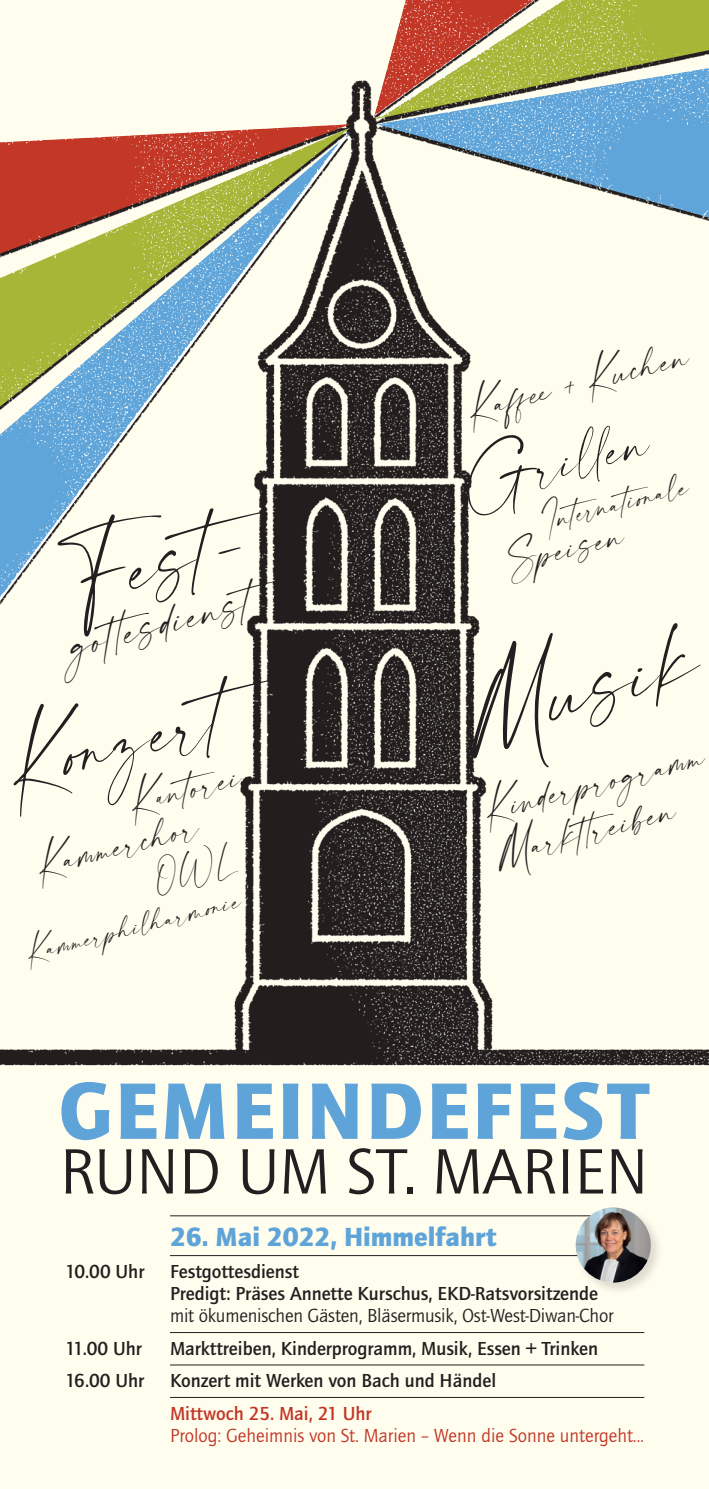
<style>
.page{position:relative;width:709px;height:1489px;background:#fff}
.page>*{position:absolute;margin:0;border:0;box-sizing:border-box;transform-origin:0 0}
.t1{font:900 82.75px "Quay Itc T";letter-spacing:.04em;color:#5fa4d9}
.t2{font:73.75px "modernline Personal Use";color:#231f20}
.t3{font:69.75px "modernline Personal Use";color:#231f20}
.t4{font:66.25px "Quay Itc T";color:#231f20}
.t5{font:66px "modernline Personal Use";color:#231f20}
.t6{font:46.5px "modernline Personal Use";color:#231f20}
.t7{font:37.75px "modernline Personal Use";color:#231f20}
.t8{font:31px/38.2px "modernline Personal Use";color:#231f20}
.t9{font:900 27.25px "Quay Itc T";color:#5fa4d9}
.t10{font:25.75px "modernline Personal Use";color:#231f20}
.t11{font:23.5px/41.5px "modernline Personal Use";color:#231f20;text-align:right}
.t12{font:700 19.5px/21.8px "Quay Itc T";color:#231f20}
.t13{font:19.5px "Quay Itc T";letter-spacing:-.01em;color:#231f20}
.t14{font:19.5px "Quay Itc T";color:#c23526}
.t15{font:700 19.5px "Quay Itc T";color:#c23526}
</style>
<div class="page">
<div style="left:0;top:0;width:709px;height:1488px;background:#fffdee"></div>
<img style="left:0;top:80px;width:709px;height:986px">
<img style="left:0;top:124px;width:350px;height:3px">
<img style="left:0;top:132px;width:350px;height:469px">
<img style="left:374px;top:0;width:335px;height:119px">
<img style="left:377px;top:68px;width:332px;height:149px">
<hr style="left:170px;top:1364px;width:474px;height:1px;background:#231f20">
<hr style="left:170px;top:1331px;width:474px;height:1px;background:#231f20">
<hr style="left:170px;top:1396px;width:474px;height:1px;background:#231f20">
<hr style="left:170px;top:1254px;width:474px;height:1px;background:#231f20">
<hr style="left:170px;top:1215px;width:445px;height:1px;background:#231f20">
<div style="left:573px;top:1204px;width:90px;height:90px;background:#231f20;opacity:.15"></div>
<img style="left:575px;top:1207px;width:76px;height:75px;border-radius:38px">
<h3 class="t3" style="left:58px;top:548px;width:184px;rotate:-14deg">Fest-</h3>
<h3 class="t7" style="left:66px;top:626px;width:187px;rotate:-14deg">gott esdienst</h3>
<h3 class="t5" style="left:-1px;top:734px;width:225px;rotate:-14deg">Kon zert</h3>
<h3 class="t8" style="left:23px;top:811px;width:222px;text-indent:105px;rotate:-14deg">Kan torei<br>Kamm erchor</h3>
<p class="t11" style="left:12px;top:894px;width:223px;rotate:-14deg">OWL<br>Kamm erphilharmon ie</p>
<h3 class="t8" style="left:463px;top:393px;width:229px;rotate:-14deg">Kaff ee + Kuchen</h3>
<h3 class="t6" style="left:458px;top:462px;width:191px;rotate:-14deg">Grill en</h3>
<h3 class="t10" style="left:540px;top:508px;width:151px;rotate:-14deg">Intern ation ale</h3>
<h3 class="t8" style="left:502px;top:545px;width:122px;rotate:-14deg">Speisen</h3>
<h2 class="t2" style="left:453px;top:678px;width:244px;rotate:-14deg">Musik</h2>
<h3 class="t8" style="left:480px;top:793px;width:216px;rotate:-14deg">Kin derprogramm</h3>
<h3 class="t8" style="left:491px;top:837px;width:187px;rotate:-14deg">Marktt reiben</h3>
<h1 class="t1" style="left:59px;top:1062px;width:591px">GEMEINDEFEST</h1>
<h3 class="t4" style="left:60px;top:1132px;width:590px">rund um St. Marien</h3>
<h3 class="t9" style="left:170px;top:1220px;width:328px">26. MAI 2022, HIMMELFAHRT</h3>
<p class="t12" style="left:65px;top:1260px;width:81px">10.00 Uhr</p>
<p class="t12" style="left:170px;top:1260px;width:429px">Festgottesdienst<br>Predigt: Präses Annette Kurschus, EKD-Ratsvorsitzende</p>
<p class="t13" style="left:170px;top:1303px;width:445px">mit ökumenischen Gästen, Bläsermusik, Ost-West-Diwan-Chor</p>
<p class="t12" style="left:65px;top:1336px;width:78px">11.00 Uhr</p>
<p class="t12" style="left:170px;top:1336px;width:429px">Markttreiben, Kinderprogramm, Musik, Essen + Trinken</p>
<p class="t12" style="left:65px;top:1369px;width:80px">16.00 Uhr</p>
<p class="t12" style="left:170px;top:1369px;width:328px">Konzert mit Werken von Bach und Händel</p>
<p class="t15" style="left:170px;top:1401px;width:203px">Mittwoch 25. Mai, 21 Uhr</p>
<p class="t14" style="left:170px;top:1423px;width:475px">Prolog: Geheimnis von St. Marien – Wenn die Sonne untergeht…</p>
</div>
